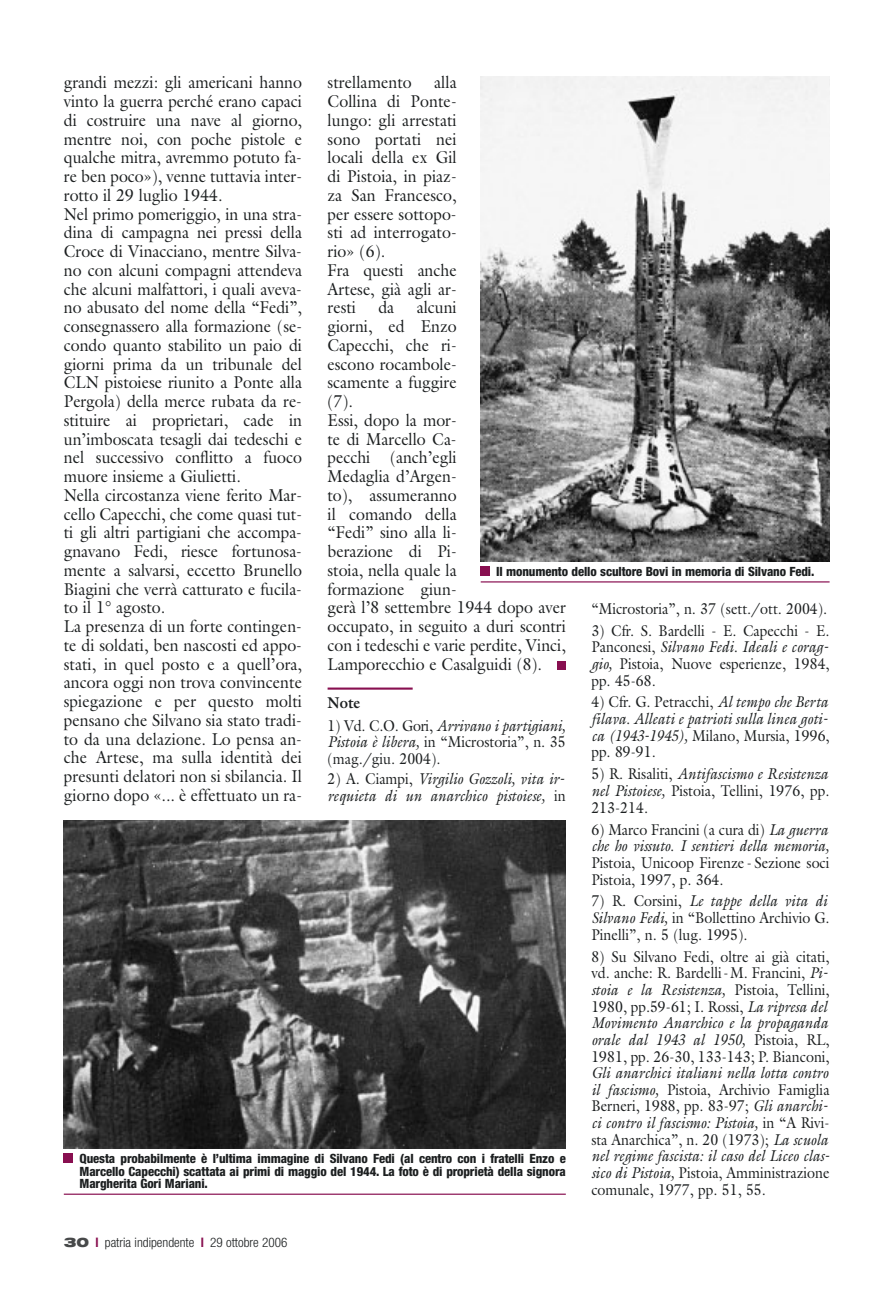
<style>
.page{position:relative;width:893px;height:1296px;background:#fff}
.page>*{position:absolute;margin:0;border:0;box-sizing:border-box;transform-origin:0 0}
.t1{font:17.25px/18.8px "Galliard";color:#1c1f20;scale:.92 1}
.t2{font:15.75px/16.6px "Galliard";color:#1c1f20;text-align:justify;scale:.9 1}
.t3{font:italic 15.75px/16.6px "Galliard";color:#1c1f20;scale:.9 1}
.t4{font:700 15.75px "Galliard";color:#1c1f20;scale:.9 1}
.t5{font:300 condensed 13.2px "Helvetica Neue";color:#1c1f20}
.t6{font:800 condensed 12.75px/12.8px "Helvetica Neue";letter-spacing:-.01em;color:#1c1f20;text-align:justify}
.s1{font-style:italic}
.s2{font-style:normal}
.s3{font-weight:900;font-stretch:expanded;color:#47494a}
.s4{font-weight:700;color:#880f50}
</style>
<div class="page">
<hr style="left:327px;top:688px;width:85px;height:2px;background:#880f50">
<div style="left:557px;top:661px;width:9px;height:9px;background:#880f50"></div>
<img style="left:64px;top:821px;width:502px;height:327px">
<hr style="left:64px;top:1194px;width:502px;height:1px;background:#880f50">
<div style="left:64px;top:1154px;width:9px;height:9px;background:#880f50"></div>
<img style="left:480px;top:77px;width:349px;height:484px">
<hr style="left:480px;top:581px;width:349px;height:2px;background:#880f50">
<div style="left:480px;top:567px;width:10px;height:9px;background:#880f50"></div>
<p class="t1" style="left:64px;top:75px;width:260px">grandi mezzi: gli americani hanno vinto la guerra perché erano capaci di costruire una nave al giorno, mentre noi, con poche pistole e qualche mitra, avremmo potuto fa&shy;re ben poco»), venne tuttavia inter&shy;rotto il 29 luglio 1944.<br>Nel primo pomeriggio, in una stra&shy;dina di campagna nei pressi della Croce di Vinacciano, mentre Silva&shy;no con alcuni compagni attendeva che alcuni malfattori, i quali aveva&shy;no abusato del nome della “Fedi”, consegnassero alla formazione (se&shy;condo quanto stabilito un paio di giorni prima da un tribunale del CLN pistoiese riunito a Ponte alla Pergola) della merce rubata da re&shy;stituire ai proprietari, cade in un’imboscata tesagli dai tedeschi e nel successivo conflitto a fuoco muore insieme a Giulietti.<br>Nella circostanza viene ferito Mar&shy;cello Capecchi, che come quasi tut&shy;ti gli altri partigiani che accompa&shy;gnavano Fedi, riesce fortunosa&shy;mente a salvarsi, eccetto Brunello Biagini che verrà catturato e fucila&shy;to il 1° agosto.<br>La presenza di un forte contingen&shy;te di soldati, ben nascosti ed appo&shy;stati, in quel posto e a quell’ora, ancora oggi non trova convincente spiegazione e per questo molti pensano che Silvano sia stato tradi&shy;to da una delazione. Lo pensa an&shy;che Artese, ma sulla identità dei presunti delatori non si sbilancia. Il giorno dopo «... è effettuato un ra-</p>
<p class="t1" style="left:327px;top:75px;width:93px">strellamento</p>
<p class="t1" style="left:327px;top:75px;width:142px;text-indent:107px">alla<br>Collina di Ponte&shy;lungo: gli arrestati sono portati nei locali della ex Gil di Pistoia, in piaz&shy;za San Francesco, per essere sottopo&shy;sti ad interrogato&shy;rio» (6).<br>Fra questi anche<br>Artese, già agli ar&shy;resti</p>
<p class="t1" style="left:327px;top:300px;width:260px;text-indent:89px">alcuni<br>giorni, ed Enzo<br>Capecchi, che ri-<br>escono rocambole-<br>scamente a fuggire<br>(7).<br>Essi, dopo la mor-<br>te di Marcello Ca-<br>pecchi (anch’egli<br>Medaglia d’Argen-<br>to), assumeranno<br>il comando della<br>“Fedi” sino alla li-<br>berazione di Pi-<br>stoia, nella quale la<br>formazione giun-<br>gerà l’8 settembre 1944 dopo aver occupato, in seguito a duri scontri con i tedeschi e varie perdite, Vinci,<br>Lamporecchio e Casalguidi (8).</p>
<p class="t4" style="left:327px;top:696px;width:37px">Note</p>
<p class="t2" style="left:327px;top:719px;width:266px">1) Vd. C.O. Gori, <span class="s1">Arrivano i partigiani, Pistoia è libera,</span> in “Microstoria”, n. 35 (mag./giu. 2004).</p>
<p class="t3" style="left:327px;top:772px;width:266px"><span class="s2">2) A. Ciampi,</span> Virgilio Gozzoli, vita ir&shy;requieta di un anarchico pistoiese, <span class="s2">in</span></p>
<p class="t1" style="left:378px;top:300px;width:19px">da</p>
<p class="t6" style="left:496px;top:566px;width:320px">Il monumento dello scultore Bovi in memoria di Silvano Fedi.</p>
<p class="t2" style="left:591px;top:602px;width:263px">“Microstoria”, n. 37 (sett./ott. 2004).</p>
<p class="t2" style="left:591px;top:624px;width:266px">3) Cfr. S. Bardelli - E. Capecchi - E.<br>Panconesi, <span class="s1">Silvano Fedi. Ideali e corag&shy;gio,</span> Pistoia, Nuove esperienze, 1984, pp. 45-68.</p>
<p class="t3" style="left:591px;top:695px;width:266px"><span class="s2">4) Cfr. G. Petracchi,</span> Al tempo che Berta filava. Alleati e patrioti sulla linea goti&shy;ca (1943-1945), <span class="s2">Milano, Mursia, 1996, pp. 89-91.</span></p>
<p class="t2" style="left:591px;top:767px;width:266px">5) R. Risaliti, <span class="s1">Antifascismo e Resistenza nel Pistoiese,</span> Pistoia, Tellini, 1976, pp.<br>213-214.</p>
<p class="t3" style="left:591px;top:823px;width:266px"><span class="s2">6) Marco Francini (a cura di)</span> La guerra che ho vissuto. I sentieri della memoria,</p>
<p class="t2" style="left:591px;top:856px;width:266px">Pistoia, Unicoop Firenze - Sezione soci<br>Pistoia, 1997, p. 364.</p>
<p class="t2" style="left:591px;top:894px;width:266px;text-align:left">7) R. Corsini, <span class="s1">Le tappe della vita di<br>Silvano Fedi,</span> in “Bollettino Archivio G.<br>Pinelli”, n. 5 (lug. 1995).</p>
<p class="t2" style="left:591px;top:950px;width:266px;text-align:left">8) Su Silvano Fedi, oltre ai già citati, vd. anche: R. Bardelli-M. Francini, <span class="s1">Pi&shy;stoia e la Resistenza,</span> Pistoia, Tellini, 1980, pp.59-61; I. Rossi, <span class="s1">La ripresa del Movimento Anarchico e la propaganda orale dal 1943 al 1950,</span> Pistoia, RL, 1981, pp. 26-30, 133-143; P. Bianconi,</p>
<p class="t3" style="left:591px;top:1066px;width:266px">Gli anarchici italiani nella lotta contro il fascismo, <span class="s2">Pistoia, Archivio Famiglia Berneri, 1988, pp. 83-97;</span> Gli anarchi&shy;ci contro il fascismo: Pistoia, <span class="s2">in “A Rivi&shy;sta Anarchica”, n. 20 (1973);</span> La scuola nel regime fascista: il caso del Liceo clas&shy;sico di Pistoia, <span class="s2">Pistoia, Amministrazione comunale, 1977, pp. 51, 55.</span></p>
<p class="t6" style="left:80px;top:1153px;width:488px">Questa probabilmente è l’ultima immagine di Silvano Fedi (al centro con i fratelli Enzo e Marcello Capecchi) scattata ai primi di maggio del 1944. La foto è di proprietà della signora Margherita Gori Mariani.</p>
<p class="t5" style="left:64px;top:1238px;width:225px"><span class="s3">30</span> <span class="s4">l</span> patria indipendente <span class="s4">l</span> 29 ottobre 2006</p>
</div>
